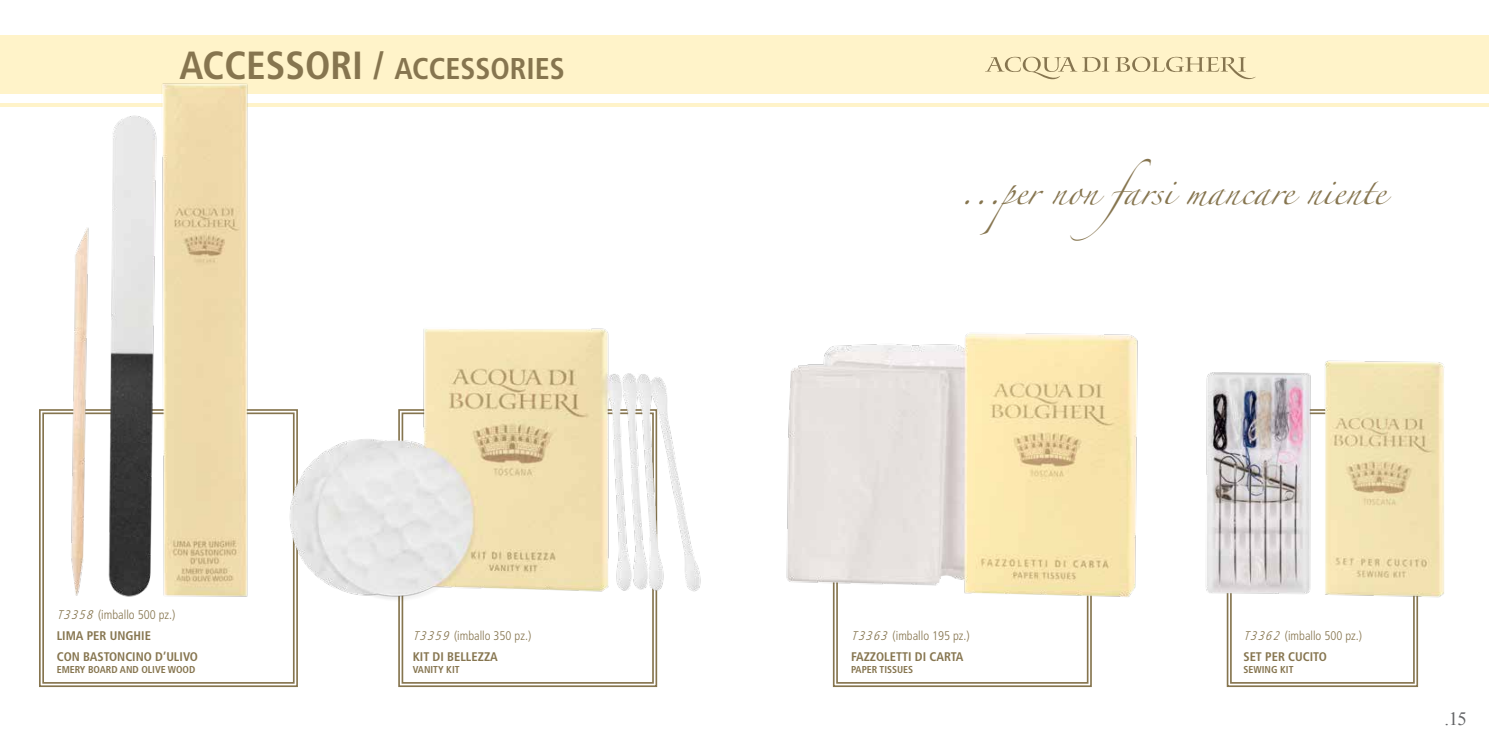
<style>
.page{position:relative;width:1489px;height:745px;background:#fff}
.page>*{position:absolute;margin:0;border:0;box-sizing:border-box;transform-origin:0 0}
.t1{font:700 condensed 30px "Frutiger";color:#86754f}
.t2{font:24.25px "Zapfino";color:#86754f}
.t3{font:18.75px "Times New Roman";color:#636466}
.t4{font:700 condensed 12.5px/21.2px "Frutiger";color:#86754f}
.t5{font:300 condensed 12.5px/21.2px "Frutiger";color:#86754f}
.t6{font:700 condensed 10px "Frutiger";color:#86754f}
.s1{font-size:39.25px}
.s2{font-weight:300;font-style:italic}
.s3{font-weight:300}
.s4{font-style:italic}
.s5{font-weight:700}
</style>
<div class="page">
<svg style="left:39px;top:409px;width:259px;height:278px"></svg>
<svg style="left:398px;top:605px;width:260px;height:82px"></svg>
<svg style="left:832px;top:611px;width:260px;height:76px"></svg>
<svg style="left:1226px;top:628px;width:192px;height:59px"></svg>
<img style="left:1206px;top:360px;width:238px;height:268px">
<div style="left:0;top:35px;width:1488px;height:58px;background:#fff3c9"></div>
<hr style="left:0;top:103px;width:1488px;height:3px;background:#ffefb4">
<img style="left:39px;top:83px;width:231px;height:543px">
<img style="left:284px;top:328px;width:417px;height:277px">
<img style="left:786px;top:333px;width:352px;height:278px">
<svg style="left:1115px;top:57px;width:140px;height:22px"></svg>
<svg style="left:985px;top:57px;width:124px;height:22px"></svg>
<h1 class="t1" style="left:179px;top:51px;width:387px"><span class="s1">ACCESSORI /</span> ACCESSORIES</h1>
<p class="t4" style="left:57px;top:603px;width:141px"><span class="s2">T3358</span> <span class="s3">(imballo 500 pz.)<br></span>LIMA PER UNGHIE<br>CON BASTONCINO D’ULIVO</p>
<p class="t6" style="left:57px;top:663px;width:140px">EMERY BOARD AND OLIVE WOOD</p>
<p class="t5" style="left:412px;top:624px;width:120px"><span class="s4">T3359</span> (imballo 350 pz.)<br><span class="s5">KIT DI BELLEZZA</span></p>
<p class="t6" style="left:412px;top:663px;width:48px">VANITY KIT</p>
<h2 class="t2" style="left:959px;top:181px;width:427px">...per non farsi mancare niente</h2>
<p class="t4" style="left:851px;top:624px;width:120px"><span class="s2">T3363</span> <span class="s3">(imballo 195 pz.)<br></span>FAZZOLETTI DI CARTA</p>
<p class="t6" style="left:851px;top:663px;width:64px">PAPER TISSUES</p>
<p class="t5" style="left:1243px;top:624px;width:120px"><span class="s4">T3362</span> (imballo 500 pz.)<br><span class="s5">SET PER CUCITO</span></p>
<p class="t6" style="left:1243px;top:663px;width:52px">SEWING KIT</p>
<h3 class="t3" style="left:1444px;top:705px;width:24px">.15</h3>
</div>
